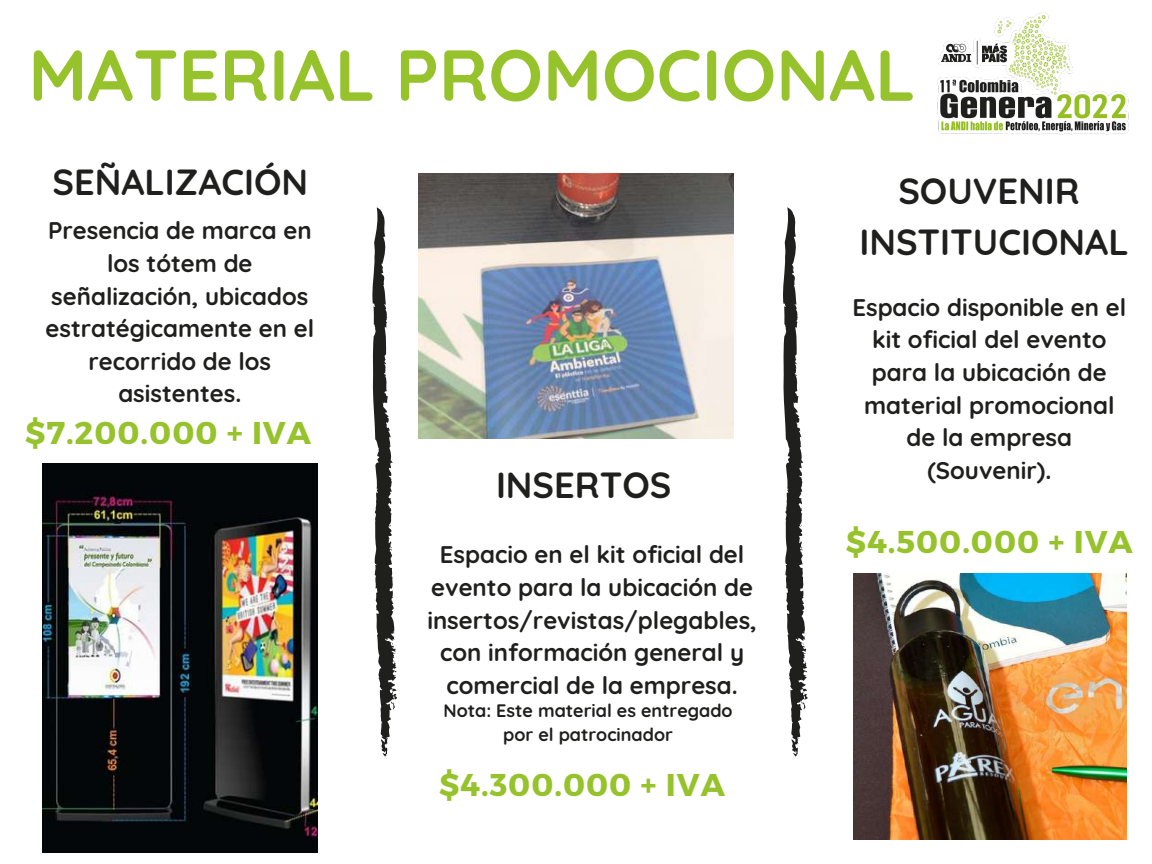
<style>
.page{position:relative;width:1152px;height:864px;background:#fff}
.page>*{position:absolute;margin:0;border:0;box-sizing:border-box;transform-origin:0 0}
.t1{font:700 72px "Quicksand";color:#96c22b}
.t2{font:700 36.3px/50.7px "Quicksand";color:#1f201e;text-align:center}
.t3{font:700 31.5px "Montserrat";letter-spacing:.03em;color:#96c22b}
.t4{font:700 24px/32.7px "Quicksand";color:#1f201e;text-align:center}
.t5{font:700 18px/24.8px "Quicksand";color:#1f201e;text-align:center}
</style>
<div class="page">
<img style="left:853px;top:573px;width:274px;height:267px">
<img style="left:418px;top:174px;width:315px;height:264px">
<img style="left:43px;top:463px;width:274px;height:389px">
<svg style="left:372px;top:207px;width:25px;height:550px"></svg>
<svg style="left:783px;top:207px;width:25px;height:550px"></svg>
<img style="left:937px;top:12px;width:192px;height:123px">
<h1 class="t1" style="left:28px;top:29px;width:889px">MATERIAL PROMOCIONAL</h1>
<h2 class="t2" style="left:52px;top:156px;width:257px">SEÑALIZACIÓN</h2>
<p class="t4" style="left:46px;top:214px;width:270px">Presencia de marca en los tótem de señalización, ubicados estratégicamente en el recorrido de los asistentes.</p>
<h3 class="t3" style="left:25px;top:413px;width:288px">$7.200.000 + IVA</h3>
<h2 class="t2" style="left:496px;top:459px;width:177px">INSERTOS</h2>
<p class="t4" style="left:427px;top:538px;width:331px">Espacio en el kit oficial del evento para la ubicación de insertos/revistas/plegables, con información general y comercial de la empresa.</p>
<p class="t5" style="left:443px;top:697px;width:291px">Nota: Este material es entregado por el patrocinador</p>
<h3 class="t3" style="left:439px;top:764px;width:287px">$4.300.000 + IVA</h3>
<h2 class="t2" style="left:859px;top:165px;width:271px">SOUVENIR<br>INSTITUCIONAL</h2>
<p class="t4" style="left:852px;top:290px;width:275px">Espacio disponible en el kit oficial del evento para la ubicación de material promocional de la empresa (Souvenir).</p>
<h3 class="t3" style="left:846px;top:521px;width:289px">$4.500.000 + IVA</h3>
</div>
